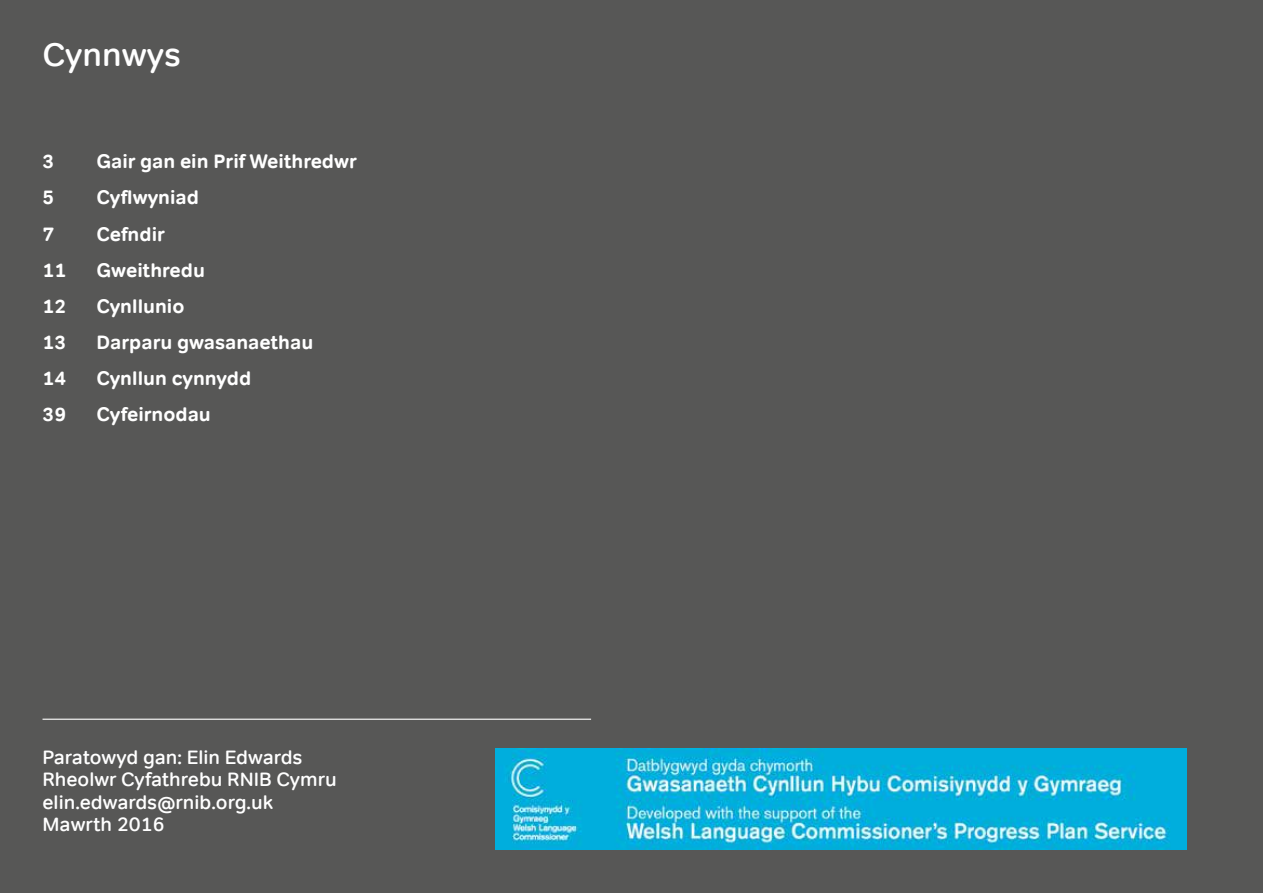
<style>
.page{position:relative;width:1263px;height:893px;background:#575756}
.page>*{position:absolute;margin:0;border:0;box-sizing:border-box;transform-origin:0 0}
.t1{font:500 33px "Tondo";color:#fff}
.t2{font:700 19.5px "Tondo";color:#fff}
.t3{font:500 19.5px/22.5px "Tondo";color:#fff}
</style>
<div class="page">
<hr style="left:43px;top:719px;width:548px;height:1px;background:#fff">
<img style="left:496px;top:749px;width:690px;height:101px">
<h1 class="t1" style="left:43px;top:34px;width:140px">Cynnwys</h1>
<p class="t2" style="left:43px;top:149px;width:13px">3</p>
<p class="t2" style="left:97px;top:149px;width:262px">Gair gan ein Prif Weithredwr</p>
<p class="t2" style="left:43px;top:186px;width:13px">5</p>
<p class="t2" style="left:97px;top:186px;width:104px">Cyflwyniad</p>
<p class="t2" style="left:43px;top:222px;width:13px">7</p>
<p class="t2" style="left:97px;top:222px;width:70px">Cefndir</p>
<p class="t2" style="left:43px;top:258px;width:25px">11</p>
<p class="t2" style="left:97px;top:258px;width:110px">Gweithredu</p>
<p class="t2" style="left:43px;top:294px;width:25px">12</p>
<p class="t2" style="left:97px;top:294px;width:89px">Cynllunio</p>
<p class="t2" style="left:43px;top:330px;width:25px">13</p>
<p class="t2" style="left:97px;top:330px;width:218px">Darparu gwasanaethau</p>
<p class="t2" style="left:43px;top:366px;width:25px">14</p>
<p class="t2" style="left:97px;top:366px;width:156px">Cynllun cynnydd</p>
<p class="t2" style="left:43px;top:403px;width:25px">39</p>
<p class="t2" style="left:97px;top:403px;width:116px">Cyfeirnodau</p>
<p class="t3" style="left:43px;top:746px;width:296px">Paratowyd gan: Elin Edwards<br>Rheolwr Cyfathrebu RNIB Cymru elin.edwards@rnib.org.uk<br>Mawrth 2016</p>
</div>
